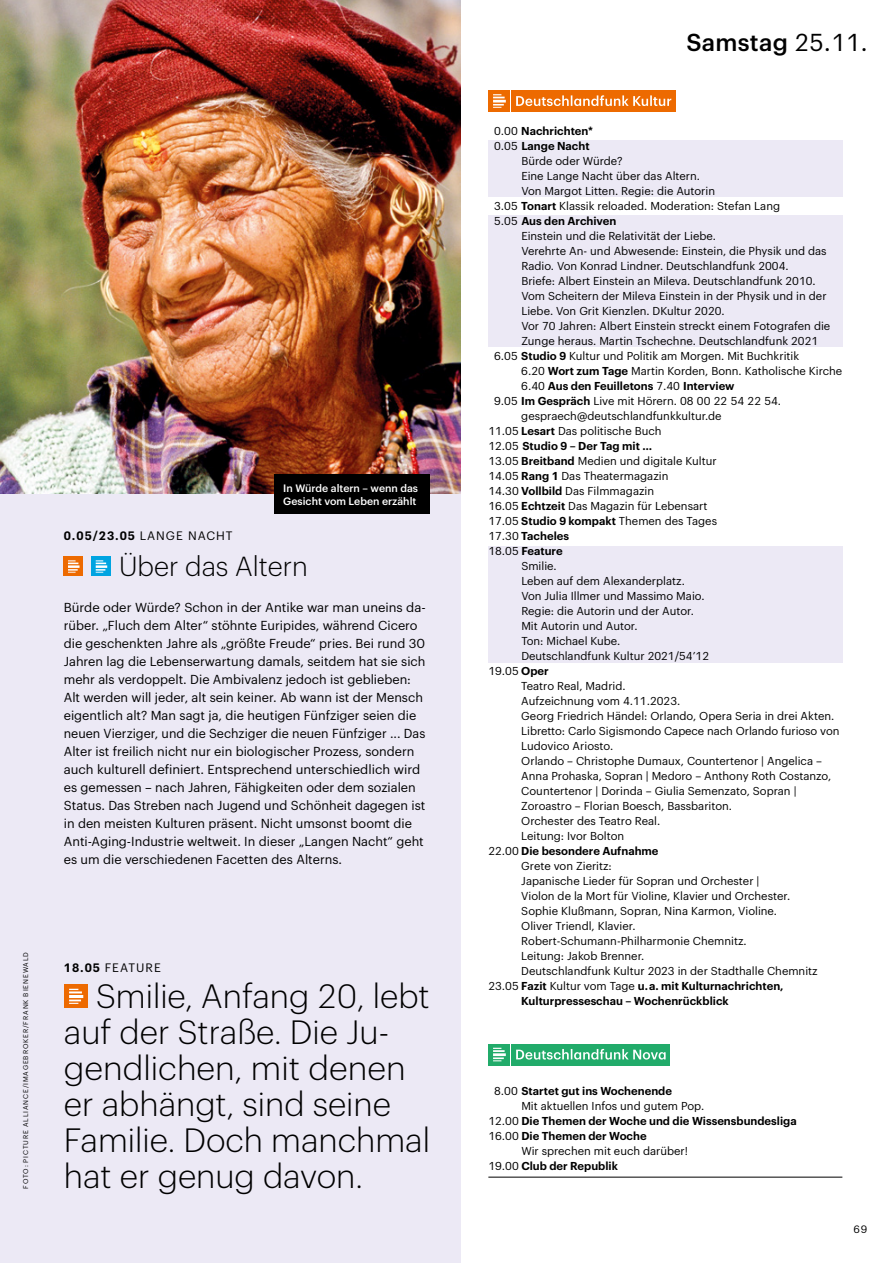
<style>
.page{position:relative;width:893px;height:1263px;background:#fff}
.page>*{position:absolute;margin:0;border:0;box-sizing:border-box;transform-origin:0 0}
.t1{font:300 33px/36px "Graphik";color:#000}
.t2{font:300 27px "Graphik";color:#000}
.t3{font:500 24px "Graphik";letter-spacing:.01em;color:#000}
.t4{font:12.75px/18px "Graphik";color:#000}
.t5{font:600 12px "Graphik";color:#000}
.t6{font:12px "Graphik";letter-spacing:.085em;color:#000}
.t7{font:11.25px "Graphik";color:#000}
.t8{font:600 11.25px "Graphik";color:#000}
.t9{font:500 10.5px/13.5px "Graphik";color:#fff}
.t10{font:10.5px "Graphik";color:#000}
.t11{font:6.75px "Graphik";letter-spacing:.125em;color:#000}
.s1{font-weight:400}
.s2{font-weight:600}
</style>
<div class="page">
<div style="left:0;top:0;width:460px;height:1263px;background:#ece9f5"></div>
<div style="left:488px;top:90px;width:22px;height:22px;background:#ed6a00"></div>
<svg style="left:493px;top:94px;width:13px;height:14px"></svg>
<div style="left:511px;top:90px;width:164px;height:22px;background:#ed6a00"></div>
<svg style="left:516px;top:95px;width:155px;height:11px"></svg>
<div style="left:488px;top:141px;width:354px;height:56px;background:#ece9f5"></div>
<div style="left:488px;top:216px;width:354px;height:131px;background:#ece9f5"></div>
<div style="left:488px;top:546px;width:354px;height:116px;background:#ece9f5"></div>
<hr style="left:488px;top:1177px;width:354px;height:1px;background:#000">
<div style="left:488px;top:1044px;width:22px;height:21px;background:#21ab6a"></div>
<div style="left:511px;top:1044px;width:159px;height:21px;background:#21ab6a"></div>
<svg style="left:493px;top:1048px;width:13px;height:13px"></svg>
<svg style="left:516px;top:1049px;width:150px;height:10px"></svg>
<img style="left:0;top:0;width:460px;height:493px">
<div style="left:64px;top:557px;width:19px;height:19px;background:#ed6a00"></div>
<svg style="left:68px;top:560px;width:12px;height:13px"></svg>
<div style="left:91px;top:557px;width:20px;height:19px;background:#00a4e1"></div>
<svg style="left:96px;top:560px;width:11px;height:13px"></svg>
<div style="left:275px;top:475px;width:155px;height:39px;background:#000"></div>
<div style="left:64px;top:984px;width:24px;height:24px;background:#ed6a00"></div>
<hr style="left:69px;top:995px;width:14px;height:3px;background:#fff">
<svg style="left:69px;top:989px;width:13px;height:4px"></svg>
<svg style="left:69px;top:999px;width:12px;height:5px"></svg>
<p class="t11" style="left:21px;top:1189px;width:238px;rotate:-90deg">FOTO: PICTURE ALLIANCE/IMAGEBROKER/FRANK BIENEWALD</p>
<p class="t9" style="left:283px;top:480px;width:136px">In Würde altern – wenn das<br>Gesicht vom Leben erzählt</p>
<p class="t5" style="left:64px;top:526px;width:170px">0.05/23.05 <span class="s1">LANGE NACHT</span></p>
<h2 class="t2" style="left:119px;top:547px;width:190px">Über das Altern</h2>
<p class="t4" style="left:64px;top:597px;width:364px">Bürde oder Würde? Schon in der Antike war man uneins da&shy;rüber. „Fluch dem Alter“ stöhnte Euripides, während Cicero die geschenkten Jahre als „größte Freude“ pries. Bei rund 30<br>Jahren lag die Lebenserwartung damals, seitdem hat sie sich mehr als verdoppelt. Die Ambivalenz jedoch ist geblieben:<br>Alt werden will jeder, alt sein keiner. Ab wann ist der Mensch eigentlich alt? Man sagt ja, die heutigen Fünfziger seien die neuen Vierziger, und die Sechziger die neuen Fünfziger ... Das Alter ist freilich nicht nur ein biologischer Prozess, sondern auch kulturell definiert. Entsprechend unterschiedlich wird es gemessen – nach Jahren, Fähigkeiten oder dem sozialen Status. Das Streben nach Jugend und Schönheit dagegen ist in den meisten Kulturen präsent. Nicht umsonst boomt die Anti-Aging-Industrie weltweit. In dieser „Langen Nacht“ geht es um die verschiedenen Facetten des Alterns.</p>
<p class="t6" style="left:64px;top:959px;width:98px"><span class="s2">18.05</span> FEATURE</p>
<h1 class="t1" style="left:64px;top:975px;width:368px;text-indent:32px">Smilie, Anfang 20, lebt auf der Straße. Die Ju&shy;gendlichen, mit denen er abhängt, sind seine<br>Familie. Doch manchmal hat er genug davon.</h1>
<h3 class="t3" style="left:686px;top:24px;width:182px">Samstag <span class="s1">25.11.</span></h3>
<p class="t8" style="left:494px;top:122px;width:100px"><span class="s1">0.00</span> Nachrichten*</p>
<p class="t8" style="left:494px;top:137px;width:97px"><span class="s1">0.05</span> Lange Nacht</p>
<p class="t7" style="left:521px;top:153px;width:103px">Bürde oder Würde?</p>
<p class="t7" style="left:521px;top:168px;width:180px">Eine Lange Nacht über das Altern.</p>
<p class="t7" style="left:521px;top:183px;width:195px">Von Margot Litten. Regie: die Autorin</p>
<p class="t7" style="left:494px;top:198px;width:287px">3.05 <span class="s2">Tonart</span> Klassik reloaded. Moderation: Stefan Lang</p>
<p class="t8" style="left:494px;top:212px;width:124px"><span class="s1">5.05</span> Aus den Archiven</p>
<p class="t7" style="left:521px;top:228px;width:196px">Einstein und die Relativität der Liebe.</p>
<p class="t7" style="left:521px;top:242px;width:307px">Verehrte An- und Abwesende: Einstein, die Physik und das</p>
<p class="t7" style="left:521px;top:257px;width:269px">Radio. Von Konrad Lindner. Deutschlandfunk 2004.</p>
<p class="t7" style="left:521px;top:272px;width:296px">Briefe: Albert Einstein an Mileva. Deutschlandfunk 2010.</p>
<p class="t7" style="left:521px;top:287px;width:307px">Vom Scheitern der Mileva Einstein in der Physik und in der</p>
<p class="t7" style="left:521px;top:302px;width:205px">Liebe. Von Grit Kienzlen. DKultur 2020.</p>
<p class="t7" style="left:521px;top:317px;width:310px">Vor 70 Jahren: Albert Einstein streckt einem Fotografen die</p>
<p class="t7" style="left:521px;top:332px;width:298px">Zunge heraus. Martin Tschechne. Deutschlandfunk 2021</p>
<p class="t7" style="left:494px;top:347px;width:307px">6.05 <span class="s2">Studio 9</span> Kultur und Politik am Morgen. Mit Buchkritik</p>
<p class="t7" style="left:521px;top:362px;width:323px">6.20 <span class="s2">Wort zum Tage</span> Martin Korden, Bonn. Katholische Kirche</p>
<p class="t8" style="left:521px;top:377px;width:215px"><span class="s1">6.40</span> Aus den Feuilletons <span class="s1">7.40</span> Interview</p>
<p class="t7" style="left:494px;top:392px;width:288px">9.05 <span class="s2">Im Gespräch</span> Live mit Hörern. 08 00 22 54 22 54.</p>
<p class="t7" style="left:521px;top:407px;width:202px">gespraech@deutschlandfunkkultur.de</p>
<p class="t7" style="left:488px;top:422px;width:175px">11.05 <span class="s2">Lesart</span> Das politische Buch</p>
<p class="t8" style="left:488px;top:437px;width:165px"><span class="s1">12.05</span> Studio 9 – Der Tag mit …</p>
<p class="t7" style="left:488px;top:452px;width:230px">13.05 <span class="s2">Breitband</span> Medien und digitale Kultur</p>
<p class="t7" style="left:488px;top:467px;width:182px">14.05 <span class="s2">Rang 1</span> Das Theatermagazin</p>
<p class="t7" style="left:488px;top:482px;width:167px">14.30 <span class="s2">Vollbild</span> Das Filmmagazin</p>
<p class="t7" style="left:488px;top:497px;width:221px">16.05 <span class="s2">Echtzeit</span> Das Magazin für Lebensart</p>
<p class="t7" style="left:488px;top:512px;width:230px">17.05 <span class="s2">Studio 9 kompakt</span> Themen des Tages</p>
<p class="t8" style="left:488px;top:527px;width:82px"><span class="s1">17.30</span> Tacheles</p>
<p class="t8" style="left:488px;top:542px;width:76px"><span class="s1">18.05</span> Feature</p>
<p class="t7" style="left:521px;top:557px;width:37px">Smilie.</p>
<p class="t7" style="left:521px;top:572px;width:165px">Leben auf dem Alexanderplatz.</p>
<p class="t7" style="left:521px;top:587px;width:185px">Von Julia Illmer und Massimo Maio.</p>
<p class="t7" style="left:521px;top:602px;width:174px">Regie: die Autorin und der Autor.</p>
<p class="t7" style="left:521px;top:617px;width:118px">Mit Autorin und Autor.</p>
<p class="t7" style="left:521px;top:632px;width:101px">Ton: Michael Kube.</p>
<p class="t7" style="left:521px;top:647px;width:189px">Deutschlandfunk Kultur 2021/54’12</p>
<p class="t7" style="left:488px;top:662px;width:62px">19.05 <span class="s2">Oper</span></p>
<p class="t7" style="left:521px;top:677px;width:106px">Teatro Real, Madrid.</p>
<p class="t7" style="left:521px;top:692px;width:160px">Aufzeichnung vom 4.11.2023.</p>
<p class="t7" style="left:521px;top:707px;width:314px">Georg Friedrich Händel: Orlando, Opera Seria in drei Akten.</p>
<p class="t7" style="left:521px;top:722px;width:320px">Libretto: Carlo Sigismondo Capece nach Orlando furioso von</p>
<p class="t7" style="left:521px;top:737px;width:93px">Ludovico Ariosto.</p>
<p class="t7" style="left:521px;top:752px;width:302px">Orlando – Christophe Dumaux, Countertenor | Angelica –</p>
<p class="t7" style="left:521px;top:767px;width:311px">Anna Prohaska, Sopran | Medoro – Anthony Roth Costanzo,</p>
<p class="t7" style="left:521px;top:782px;width:277px">Countertenor | Dorinda – Giulia Semenzato, Sopran |</p>
<p class="t7" style="left:521px;top:797px;width:212px">Zoroastro – Florian Boesch, Bassbariton.</p>
<p class="t7" style="left:521px;top:812px;width:140px">Orchester des Teatro Real.</p>
<p class="t7" style="left:521px;top:827px;width:105px">Leitung: Ivor Bolton</p>
<p class="t8" style="left:488px;top:842px;width:172px"><span class="s1">22.00</span> Die besondere Aufnahme</p>
<p class="t7" style="left:521px;top:857px;width:92px">Grete von Zieritz:</p>
<p class="t7" style="left:521px;top:872px;width:240px">Japanische Lieder für Sopran und Orchester |</p>
<p class="t7" style="left:521px;top:887px;width:270px">Violon de la Mort für Violine, Klavier und Orchester.</p>
<p class="t7" style="left:521px;top:902px;width:257px">Sophie Klußmann, Sopran, Nina Karmon, Violine.</p>
<p class="t7" style="left:521px;top:917px;width:116px">Oliver Triendl, Klavier.</p>
<p class="t7" style="left:521px;top:932px;width:227px">Robert-Schumann-Philharmonie Chemnitz.</p>
<p class="t7" style="left:521px;top:947px;width:125px">Leitung: Jakob Brenner.</p>
<p class="t7" style="left:521px;top:962px;width:298px">Deutschlandfunk Kultur 2023 in der Stadthalle Chemnitz</p>
<p class="t8" style="left:488px;top:977px;width:297px"><span class="s1">23.05</span> Fazit <span class="s1">Kultur vom Tage</span> u. a. mit Kulturnachrichten,</p>
<p class="t8" style="left:521px;top:992px;width:209px">Kulturpresseschau – Wochenrückblick</p>
<p class="t8" style="left:494px;top:1082px;width:179px"><span class="s1">8.00</span> Startet gut ins Wochenende</p>
<p class="t7" style="left:521px;top:1098px;width:184px">Mit aktuellen Infos und gutem Pop.</p>
<p class="t8" style="left:488px;top:1112px;width:310px"><span class="s1">12.00</span> Die Themen der Woche und die Wissensbundesliga</p>
<p class="t8" style="left:488px;top:1127px;width:160px"><span class="s1">16.00</span> Die Themen der Woche</p>
<p class="t7" style="left:521px;top:1143px;width:168px">Wir sprechen mit euch darüber!</p>
<p class="t8" style="left:488px;top:1157px;width:131px"><span class="s1">19.00</span> Club der Republik</p>
<p class="t10" style="left:854px;top:1221px;width:15px">69</p>
</div>
